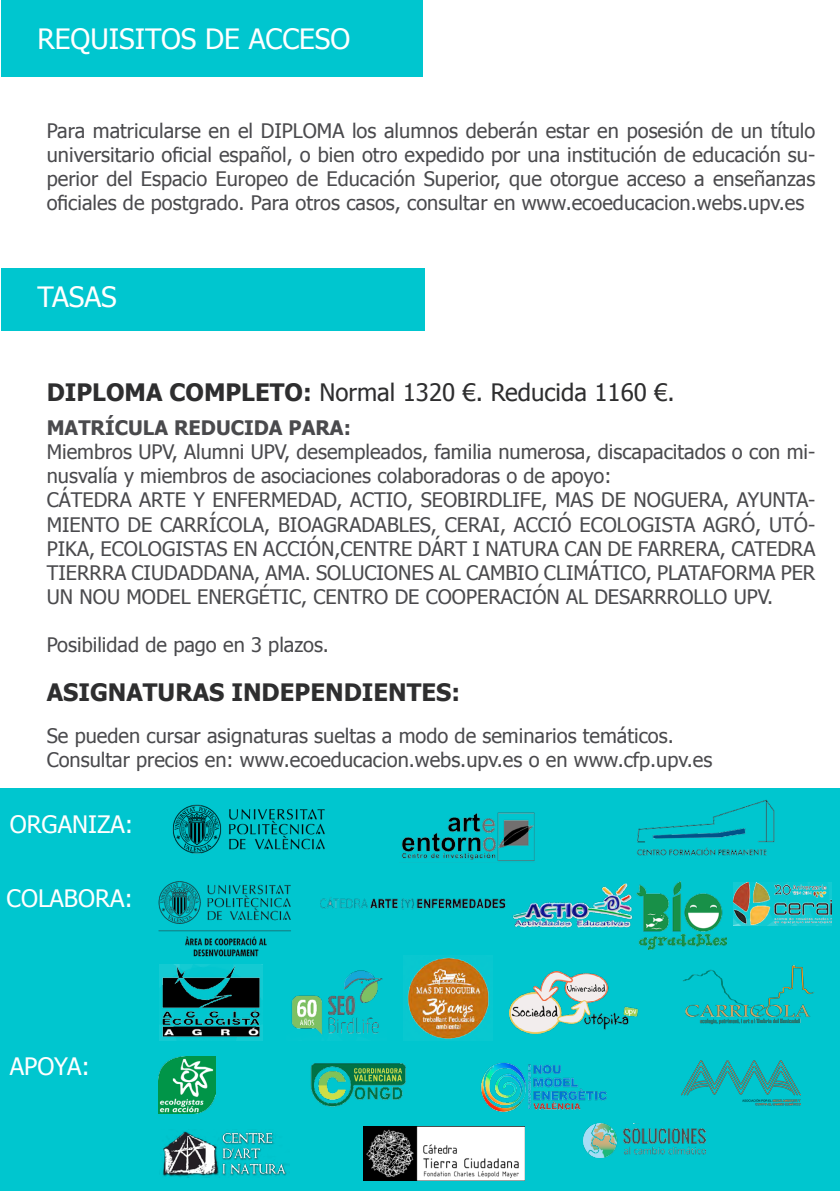
<style>
.page{position:relative;width:840px;height:1191px;background:#fff}
.page>*{position:absolute;margin:0;border:0;box-sizing:border-box;transform-origin:0 0}
.t1{font:28px "Tahoma";color:#fff}
.t2{font:24px "Tahoma";color:#2e2e2f}
.t3{font:700 24px "Tahoma";color:#2e2e2f}
.t4{font:24px "Tahoma";color:#fff}
.t5{font:20px/24px "Tahoma";color:#4a4a4d}
.t6{font:700 20px "Tahoma";color:#4a4a4d}
.s1{font-weight:700}
</style>
<div class="page">
<div style="left:1px;top:0;width:421px;height:76px;background:#00c6cf"></div>
<div style="left:1px;top:268px;width:423px;height:62px;background:#00c6cf"></div>
<div style="left:0;top:788px;width:839px;height:403px;background:#00c6cf"></div>
<img style="left:172px;top:804px;width:153px;height:50px">
<img style="left:401px;top:812px;width:133px;height:49px">
<img style="left:637px;top:799px;width:138px;height:57px">
<img style="left:159px;top:964px;width:103px;height:76px">
<img style="left:163px;top:1131px;width:124px;height:46px">
<img style="left:407px;top:957px;width:82px;height:83px">
<img style="left:733px;top:882px;width:97px;height:43px">
<img style="left:291px;top:970px;width:92px;height:65px">
<img style="left:514px;top:883px;width:119px;height:45px">
<img style="left:158px;top:1056px;width:58px;height:57px">
<img style="left:310px;top:1063px;width:96px;height:44px">
<img style="left:682px;top:965px;width:132px;height:60px">
<img style="left:636px;top:882px;width:90px;height:68px">
<img style="left:509px;top:971px;width:130px;height:62px">
<img style="left:363px;top:1126px;width:161px;height:54px">
<img style="left:158px;top:882px;width:133px;height:74px">
<img style="left:583px;top:1123px;width:122px;height:34px">
<img style="left:320px;top:883px;width:199px;height:40px">
<img style="left:481px;top:1062px;width:126px;height:50px">
<img style="left:681px;top:1061px;width:118px;height:44px">
<h1 class="t1" style="left:37px;top:21px;width:314px">REQUISITOS DE ACCESO</h1>
<p class="t5" style="left:47px;top:118px;width:769px;text-align:justify">Para matricularse en el DIPLOMA los alumnos deberán estar en posesión de un título universitario oficial español, o bien otro expedido por una institución de educación su&shy;perior del Espacio Europeo de Educación Superior, que otorgue acceso a enseñanzas oficiales de postgrado. Para otros casos, consultar en www.ecoeducacion.webs.upv.es</p>
<h1 class="t1" style="left:37px;top:279px;width:81px">TASAS</h1>
<p class="t2" style="left:47px;top:377px;width:629px"><span class="s1">DIPLOMA COMPLETO:</span> Normal 1320 €. Reducida 1160 €.</p>
<p class="t6" style="left:47px;top:415px;width:305px">MATRÍCULA REDUCIDA PARA:</p>
<p class="t5" style="left:47px;top:439px;width:769px">Miembros UPV, Alumni UPV, desempleados, familia numerosa, discapacitados o con mi&shy;nusvalía y miembros de asociaciones colaboradoras o de apoyo:<br>CÁTEDRA ARTE Y ENFERMEDAD, ACTIO, SEOBIRDLIFE, MAS DE NOGUERA, AYUNTA-MIENTO DE CARRÍCOLA, BIOAGRADABLES, CERAI, ACCIÓ ECOLOGISTA AGRÓ, UTÓ-PIKA, ECOLOGISTAS EN ACCIÓN,CENTRE DÁRT I NATURA CAN DE FARRERA, CATEDRA TIERRRA CIUDADDANA, AMA. SOLUCIONES AL CAMBIO CLIMÁTICO, PLATAFORMA PER UN NOU MODEL ENERGÉTIC, CENTRO DE COOPERACIÓN AL DESARRROLLO UPV.</p>
<p class="t5" style="left:47px;top:631px;width:283px">Posibilidad de pago en 3 plazos.</p>
<p class="t3" style="left:47px;top:676px;width:414px">ASIGNATURAS INDEPENDIENTES:</p>
<p class="t5" style="left:47px;top:723px;width:666px">Se pueden cursar asignaturas sueltas a modo de seminarios temáticos.<br>Consultar precios en: www.ecoeducacion.webs.upv.es o en www.cfp.upv.es</p>
<p class="t4" style="left:10px;top:809px;width:125px">ORGANIZA:</p>
<p class="t4" style="left:7px;top:882px;width:128px">COLABORA:</p>
<p class="t4" style="left:10px;top:1051px;width:82px">APOYA:</p>
</div>
